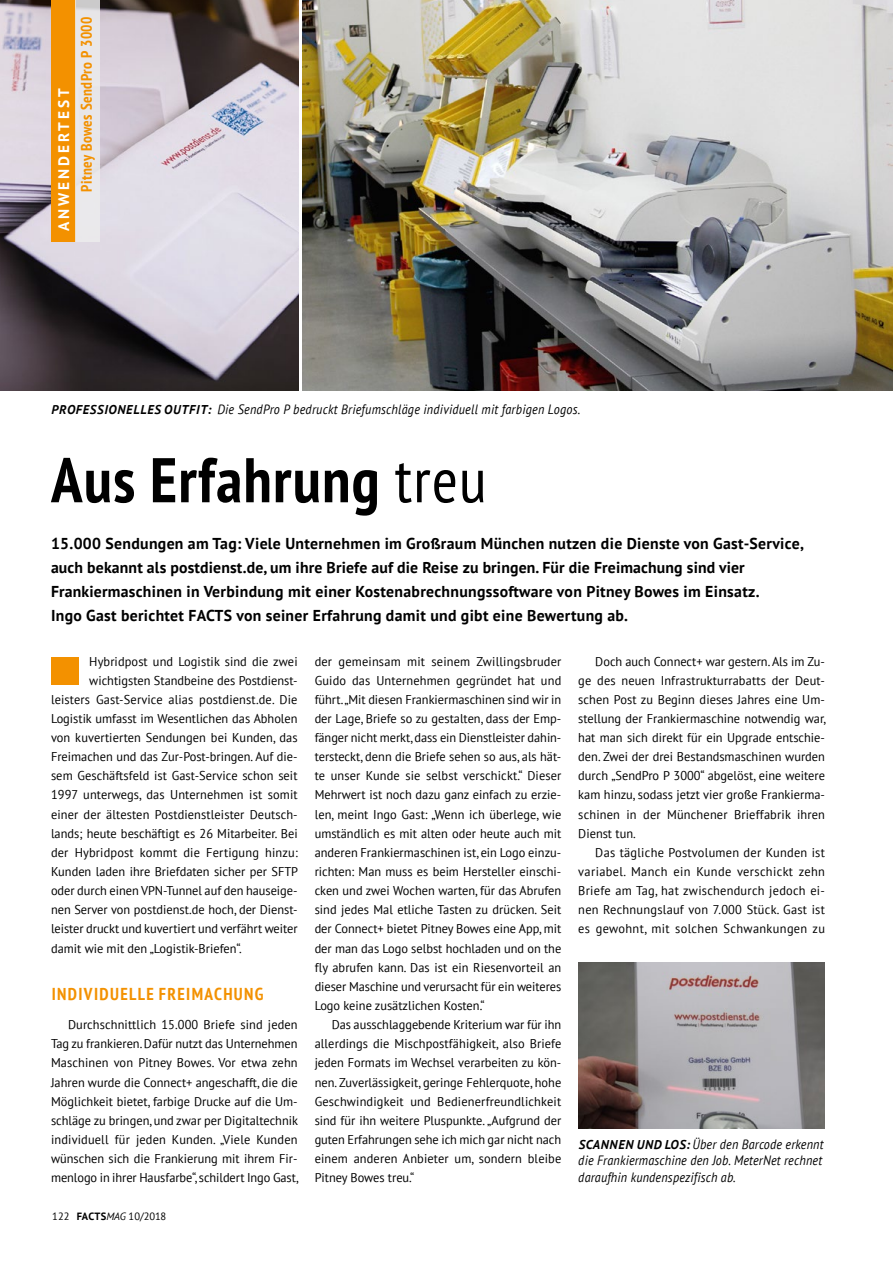
<style>
.page{position:relative;width:893px;height:1263px;background:#fff}
.page>*{position:absolute;margin:0;border:0;box-sizing:border-box;transform-origin:0 0}
.t1{font:700 condensed 63px "PT Sans";letter-spacing:.02em;color:#000}
.t2{font:700 condensed 17.25px "PT Sans";letter-spacing:.08em;color:#f39100}
.t3{font:700 15.75px/24px "PT Sans";letter-spacing:.02em;color:#000}
.t4{font:700 condensed 15.3px "PT Sans";letter-spacing:.03em;color:#f39100}
.t5{font:700 15.3px "PT Sans";letter-spacing:.19em;color:#fff}
.t6{font:italic 13.5px/16.5px "PT Sans";letter-spacing:.02em;color:#000;text-align:justify;scale:.9 1}
.t7{font:12.75px/19.2px "PT Sans";color:#000;text-align:justify}
.t8{font:10.5px "PT Sans";color:#000}
.s1{font-weight:700;font-size:12.75px}
.s2{font-weight:400}
.s3{font-weight:700}
.s4{font-style:italic}
</style>
<div class="page">
<div style="left:51px;top:657px;width:28px;height:28px;background:#f39100"></div>
<img style="left:302px;top:0;width:591px;height:390px">
<img style="left:0;top:0;width:298px;height:390px">
<div style="left:51px;top:0;width:24px;height:242px;background:#f39100"></div>
<div style="left:75px;top:0;width:25px;height:242px;background:#ececed"></div>
<img style="left:578px;top:962px;width:247px;height:166px">
<p class="t5" style="left:53px;top:231px;width:144px;rotate:-90deg">ANWENDERTEST</p>
<p class="t4" style="left:76px;top:192px;width:177px;rotate:-90deg">Pitney Bowes SendPro P 3000</p>
<p class="t6" style="left:52px;top:401px;width:589px"><span class="s1">PROFESSIONELLES OUTFIT:</span> Die SendPro P bedruckt Briefumschläge individuell mit farbigen Logos.</p>
<h1 class="t1" style="left:51px;top:438px;width:437px">Aus Erfahrung <span class="s2">treu</span></h1>
<p class="t3" style="left:51px;top:531px;width:754px">15.000 Sendungen am Tag: Viele Unternehmen im Großraum München nutzen die Dienste von Gast-Service, auch bekannt als postdienst.de, um ihre Briefe auf die Reise zu bringen. Für die Freimachung sind vier Frankiermaschinen in Verbindung mit einer Kostenabrechnungssoftware von Pitney Bowes im Einsatz.<br>Ingo Gast berichtet FACTS von seiner Erfahrung damit und gibt eine Bewertung ab.</p>
<p class="t7" style="left:89px;top:651px;width:210px">Hybridpost und Logistik sind die zwei</p>
<p class="t7" style="left:89px;top:670px;width:210px">wichtigsten Standbeine des Postdienst-</p>
<p class="t7" style="left:51px;top:689px;width:248px">leisters Gast-Service alias postdienst.de. Die</p>
<p class="t7" style="left:51px;top:708px;width:248px">Logistik umfasst im Wesentlichen das Abholen</p>
<p class="t7" style="left:51px;top:728px;width:248px">von kuvertierten Sendungen bei Kunden, das</p>
<p class="t7" style="left:51px;top:747px;width:248px">Freimachen und das Zur-Post-bringen. Auf die-</p>
<p class="t7" style="left:51px;top:766px;width:248px">sem Geschäftsfeld ist Gast-Service schon seit</p>
<p class="t7" style="left:51px;top:785px;width:248px">1997 unterwegs, das Unternehmen ist somit</p>
<p class="t7" style="left:51px;top:804px;width:248px">einer der ältesten Postdienstleister Deutsch-</p>
<p class="t7" style="left:51px;top:823px;width:248px">lands; heute beschäftigt es 26 Mitarbeiter. Bei</p>
<p class="t7" style="left:51px;top:842px;width:248px">der Hybridpost kommt die Fertigung hinzu:</p>
<p class="t7" style="left:51px;top:862px;width:249px">Kunden laden ihre Briefdaten sicher per SFTP</p>
<p class="t7" style="left:51px;top:881px;width:248px">oder durch einen VPN-Tunnel auf den hauseige-</p>
<p class="t7" style="left:51px;top:900px;width:248px">nen Server von postdienst.de hoch, der Dienst-</p>
<p class="t7" style="left:51px;top:919px;width:248px">leister druckt und kuvertiert und verfährt weiter</p>
<p class="t7" style="left:51px;top:938px;width:192px">damit wie mit den „Logistik-Briefen“.</p>
<h2 class="t2" style="left:52px;top:982px;width:213px">INDIVIDUELLE FREIMACHUNG</h2>
<p class="t7" style="left:51px;top:1015px;width:249px;text-indent:17px">Durchschnittlich 15.000 Briefe sind jeden Tag zu frankieren. Dafür nutzt das Unternehmen Maschinen von Pitney Bowes. Vor etwa zehn Jahren wurde die Connect+ angeschafft, die die Möglichkeit bietet, farbige Drucke auf die Um&shy;schläge zu bringen, und zwar per Digitaltechnik individuell für jeden Kunden. „Viele Kunden wünschen sich die Frankierung mit ihrem Fir&shy;menlogo in ihrer Hausfarbe“, schildert Ingo Gast,</p>
<p class="t8" style="left:52px;top:1209px;width:115px">122 <span class="s3">FACTS</span><span class="s4">MAG</span> 10/2018</p>
<p class="t7" style="left:315px;top:651px;width:248px">der gemeinsam mit seinem Zwillingsbruder Guido das Unternehmen gegründet hat und führt. „Mit diesen Frankiermaschinen sind wir in der Lage, Briefe so zu gestalten, dass der Emp&shy;fänger nicht merkt, dass ein Dienstleister dahin&shy;tersteckt, denn die Briefe sehen so aus, als hät&shy;te unser Kunde sie selbst verschickt.“ Dieser Mehrwert ist noch dazu ganz einfach zu erzie&shy;len, meint Ingo Gast: „Wenn ich überlege, wie umständlich es mit alten oder heute auch mit anderen Frankiermaschinen ist, ein Logo einzu&shy;richten: Man muss es beim Hersteller einschi&shy;cken und zwei Wochen warten, für das Abrufen sind jedes Mal etliche Tasten zu drücken. Seit der Connect+ bietet Pitney Bowes eine App, mit der man das Logo selbst hochladen und on the fly abrufen kann. Das ist ein Riesenvorteil an dieser Maschine und verursacht für ein weiteres Logo keine zusätzlichen Kosten.“</p>
<p class="t7" style="left:315px;top:1015px;width:248px;text-indent:17px">Das ausschlaggebende Kriterium war für ihn allerdings die Mischpostfähigkeit, also Briefe jeden Formats im Wechsel verarbeiten zu kön&shy;nen. Zuverlässigkeit, geringe Fehlerquote, hohe Geschwindigkeit und Bedienerfreundlichkeit sind für ihn weitere Pluspunkte. „Aufgrund der guten Erfahrungen sehe ich mich gar nicht nach einem anderen Anbieter um, sondern bleibe Pitney Bowes treu.“</p>
<p class="t7" style="left:578px;top:651px;width:249px;text-indent:17px">Doch auch Connect+ war gestern. Als im Zu&shy;ge des neuen Infrastrukturrabatts der Deut&shy;schen Post zu Beginn dieses Jahres eine Um&shy;stellung der Frankiermaschine notwendig war, hat man sich direkt für ein Upgrade entschie&shy;den. Zwei der drei Bestandsmaschinen wurden durch „SendPro P 3000“ abgelöst, eine weitere kam hinzu, sodass jetzt vier große Frankierma&shy;schinen in der Münchener Brieffabrik ihren Dienst tun.</p>
<p class="t7" style="left:578px;top:842px;width:248px;text-indent:17px">Das tägliche Postvolumen der Kunden ist variabel. Manch ein Kunde verschickt zehn Briefe am Tag, hat zwischendurch jedoch ei&shy;nen Rechnungslauf von 7.000 Stück. Gast ist es gewohnt, mit solchen Schwankungen zu</p>
<p class="t6" style="left:578px;top:1135px;width:274px"><span class="s1">SCANNEN UND LOS:</span> Über den Barcode erkennt die Frankiermaschine den Job. MeterNet rechnet daraufhin kundenspezifisch ab.</p>
</div>
